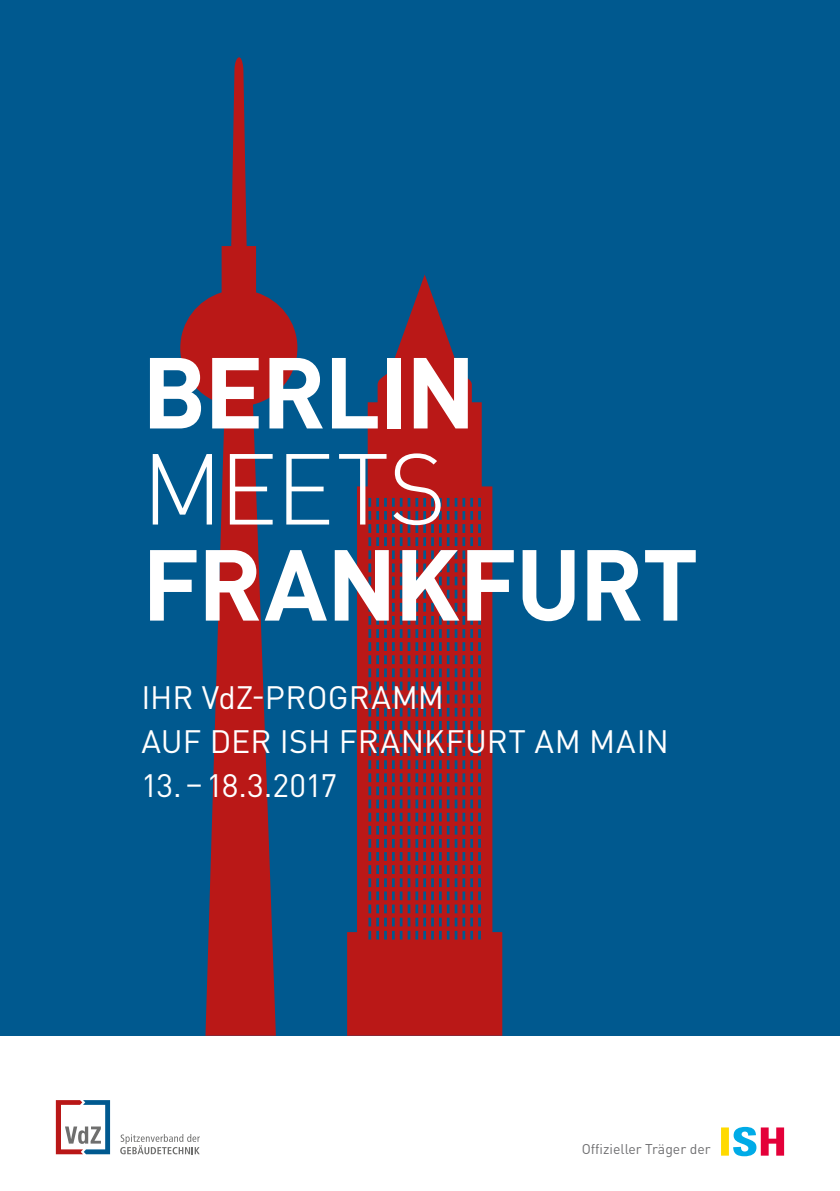
<style>
.page{position:relative;width:840px;height:1191px;background:#fff}
.page>*{position:absolute;margin:0;border:0;box-sizing:border-box;transform-origin:0 0}
.t1{font:700 99px "DIN Pro";letter-spacing:-.025em;color:#fff}
.t2{font:300 99px "DIN Pro";letter-spacing:-.02em;color:#fff}
.t3{font:32px/44px "DIN Pro";letter-spacing:.005em;color:#fff}
.t4{font:14px "DIN Pro";color:#6f6f71}
</style>
<div class="page">
<div style="left:0;top:0;width:839px;height:1035px;background:#00598f"></div>
<svg style="left:120px;top:1134px;width:80px;height:20px"></svg>
<svg style="left:56px;top:1100px;width:54px;height:54px"></svg>
<svg style="left:347px;top:274px;width:155px;height:761px;fill:#ba1817"></svg>
<svg style="left:180px;top:57px;width:117px;height:978px"></svg>
<svg style="left:721px;top:1126px;width:62px;height:30px"></svg>
<h1 class="t1" style="left:142px;top:325px;width:335px">BERLIN</h1>
<h1 class="t2" style="left:142px;top:421px;width:306px">MEETS</h1>
<h1 class="t1" style="left:142px;top:517px;width:558px">FRANKFURT</h1>
<p class="t3" style="left:141px;top:673px;width:529px">IHR VDZ-PROGRAMM<br>AUF DER ISH FRANKFURT AM MAI N<br>13.–18.3.2017</p>
<p class="t4" style="left:581px;top:1139px;width:130px">OFFIZIELLER TRÄGER DER</p>
</div>
